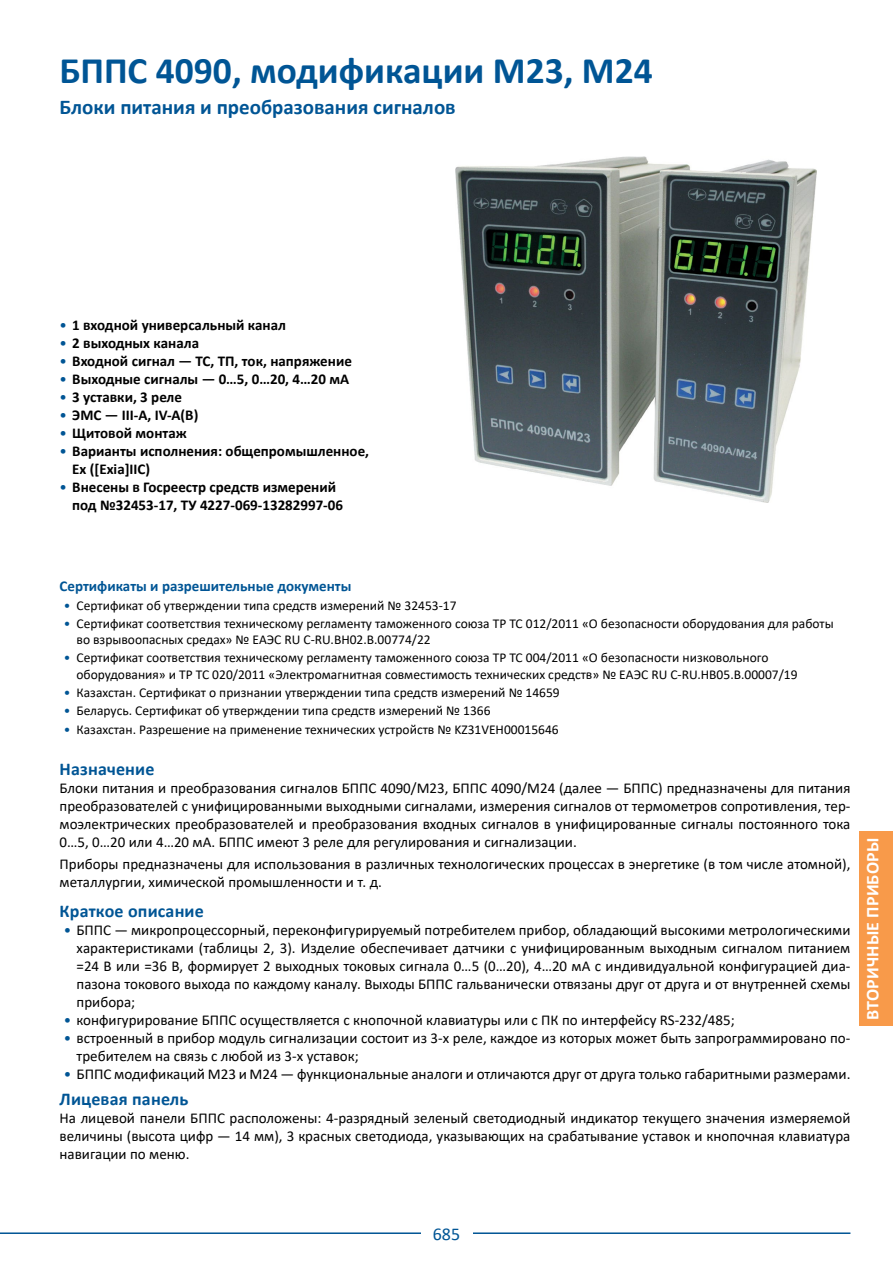
<style>
.page{position:relative;width:893px;height:1263px;background:#fff}
.page>*{position:absolute;margin:0;border:0;box-sizing:border-box;transform-origin:0 0}
.t1{font:700 37.5px "Calibri";color:#005595}
.t2{font:700 21px "Calibri";color:#005595}
.t3{font:700 18px "Calibri";letter-spacing:.01em;color:#005595}
.t4{font:700 18px "Calibri";letter-spacing:.01em;color:#fff}
.t5{font:18px "Calibri";color:#005595}
.t6{font:15px/18px "Calibri";color:#000;text-align:justify}
.t7{font:700 15px/18px "Calibri";color:#000}
.t8{font:700 15px "Calibri";color:#005595}
.t9{font:13.5px/16.2px "Calibri";color:#000}
.s1{font-weight:400;color:#005595}
.s2{color:#005595}
</style>
<div class="page">
<hr style="left:0;top:1232px;width:850px;height:2px;background:#005595">
<div style="left:421px;top:1225px;width:51px;height:16px;background:#fff"></div>
<div style="left:859px;top:832px;width:34px;height:194px;background:#f89a4a"></div>
<img style="left:455px;top:157px;width:361px;height:345px">
<h1 class="t1" style="left:60px;top:44px;width:595px">БППС 4090, модификации М23, М24</h1>
<h2 class="t2" style="left:60px;top:92px;width:398px">Блоки питания и преобразования сигналов</h2>
<p class="t7" style="left:60px;top:316px;width:228px"><span class="s1">•</span> 1 входной универсальный канал</p>
<p class="t7" style="left:60px;top:334px;width:141px"><span class="s1">•</span> 2 выходных канала</p>
<p class="t7" style="left:60px;top:352px;width:294px"><span class="s1">•</span> Входной сигнал — ТС, ТП, ток, напряжение</p>
<p class="t7" style="left:60px;top:370px;width:291px"><span class="s1">•</span> Выходные сигналы — 0…5, 0…20, 4…20 мА</p>
<p class="t7" style="left:60px;top:388px;width:124px"><span class="s1">•</span> 3 уставки, 3 реле</p>
<p class="t7" style="left:60px;top:406px;width:140px"><span class="s1">•</span> ЭМС — III-A, IV-А(В)</p>
<p class="t7" style="left:60px;top:424px;width:129px"><span class="s1">•</span> Щитовой монтаж</p>
<p class="t7" style="left:72px;top:442px;width:298px;text-indent:-13px"><span class="s1">•</span> Варианты исполнения: общепромышленное,<br>Ex ([Exia]IIC)</p>
<p class="t7" style="left:72px;top:478px;width:272px;text-indent:-13px"><span class="s1">•</span> Внесены в Госреестр средств измерений под №32453-17, ТУ 4227-069-13282997-06</p>
<p class="t8" style="left:60px;top:576px;width:293px">Сертификаты и разрешительные документы</p>
<p class="t9" style="left:64px;top:597px;width:394px"><span class="s2">•</span> Сертификат об утверждении типа средств измерений № 32453-17</p>
<p class="t9" style="left:77px;top:615px;width:759px;text-indent:-13px"><span class="s2">•</span> Сертификат соответствия техническому регламенту таможенного союза ТР ТС 012/2011 «О безопасности оборудования для работы во взрывоопасных средах» № ЕАЭС RU C-RU.BH02.B.00774/22</p>
<p class="t9" style="left:77px;top:649px;width:723px;text-indent:-13px"><span class="s2">•</span> Сертификат соответствия техническому регламенту таможенного союза ТР ТС 004/2011 «О безопасности низковольного оборудования» и ТР ТС 020/2011 «Электромагнитная совместимость технических средств» № ЕАЭС RU C-RU.HB05.B.00007/19</p>
<p class="t9" style="left:64px;top:684px;width:497px"><span class="s2">•</span> Казахстан. Сертификат о признании утверждении типа средств измерений № 14659</p>
<p class="t9" style="left:64px;top:702px;width:428px"><span class="s2">•</span> Беларусь. Сертификат об утверждении типа средств измерений № 1366</p>
<p class="t9" style="left:64px;top:721px;width:496px"><span class="s2">•</span> Казахстан. Разрешение на применение технических устройств № KZ31VEH00015646</p>
<p class="t3" style="left:60px;top:756px;width:96px">Назначение</p>
<p class="t6" style="left:60px;top:778px;width:792px">Блоки питания и преобразования сигналов БППС 4090/М23, БППС 4090/М24 (далее — БППС) предназначены для питания преобразователей с унифицированными выходными сигналами, измерения сигналов от термометров сопротивления, тер&shy;моэлектрических преобразователей и преобразования входных сигналов в унифицированные сигналы постоянного тока 0…5, 0…20 или 4…20 мА. БППС имеют 3 реле для регулирования и сигнализации.</p>
<p class="t6" style="left:60px;top:854px;width:792px">Приборы предназначены для использования в различных технологических процессах в энергетике (в том числе атомной), металлургии, химической промышленности и т. д.</p>
<p class="t3" style="left:60px;top:898px;width:146px">Краткое описание</p>
<p class="t6" style="left:77px;top:921px;width:775px;text-indent:-13px"><span class="s2">•</span> БППС — микропроцессорный, переконфигурируемый потребителем прибор, обладающий высокими метрологическими характеристиками (таблицы 2, 3). Изделие обеспечивает датчики с унифицированным выходным сигналом питанием =24 В или =36 В, формирует 2 выходных токовых сигнала 0…5 (0…20), 4…20 мА с индивидуальной конфигурацией диа&shy;пазона токового выхода по каждому каналу. Выходы БППС гальванически отвязаны друг от друга и от внутренней схемы прибора;</p>
<p class="t6" style="left:64px;top:1011px;width:672px"><span class="s2">•</span> конфигурирование БППС осуществляется с кнопочной клавиатуры или с ПК по интерфейсу RS-232/485;</p>
<p class="t6" style="left:77px;top:1029px;width:775px;text-indent:-13px"><span class="s2">•</span> встроенный в прибор модуль сигнализации состоит из 3-х реле, каждое из которых может быть запрограммировано по&shy;требителем на связь с любой из 3-х уставок;</p>
<p class="t6" style="left:64px;top:1065px;width:788px"><span class="s2">•</span> БППС модификаций М23 и М24 — функциональные аналоги и отличаются друг от друга только габаритными размерами.</p>
<p class="t3" style="left:60px;top:1086px;width:131px">Лицевая панель</p>
<p class="t6" style="left:60px;top:1108px;width:792px">На лицевой панели БППС расположены: 4-разрядный зеленый светодиодный индикатор текущего значения измеряемой величины (высота цифр — 14 мм), 3 красных светодиода, указывающих на срабатывание уставок и кнопочная клавиатура навигации по меню.</p>
<p class="t4" style="left:860px;top:1020px;width:184px;rotate:-90deg">ВТОРИЧНЫЕ ПРИБОРЫ</p>
<p class="t5" style="left:433px;top:1221px;width:29px">685</p>
</div>
